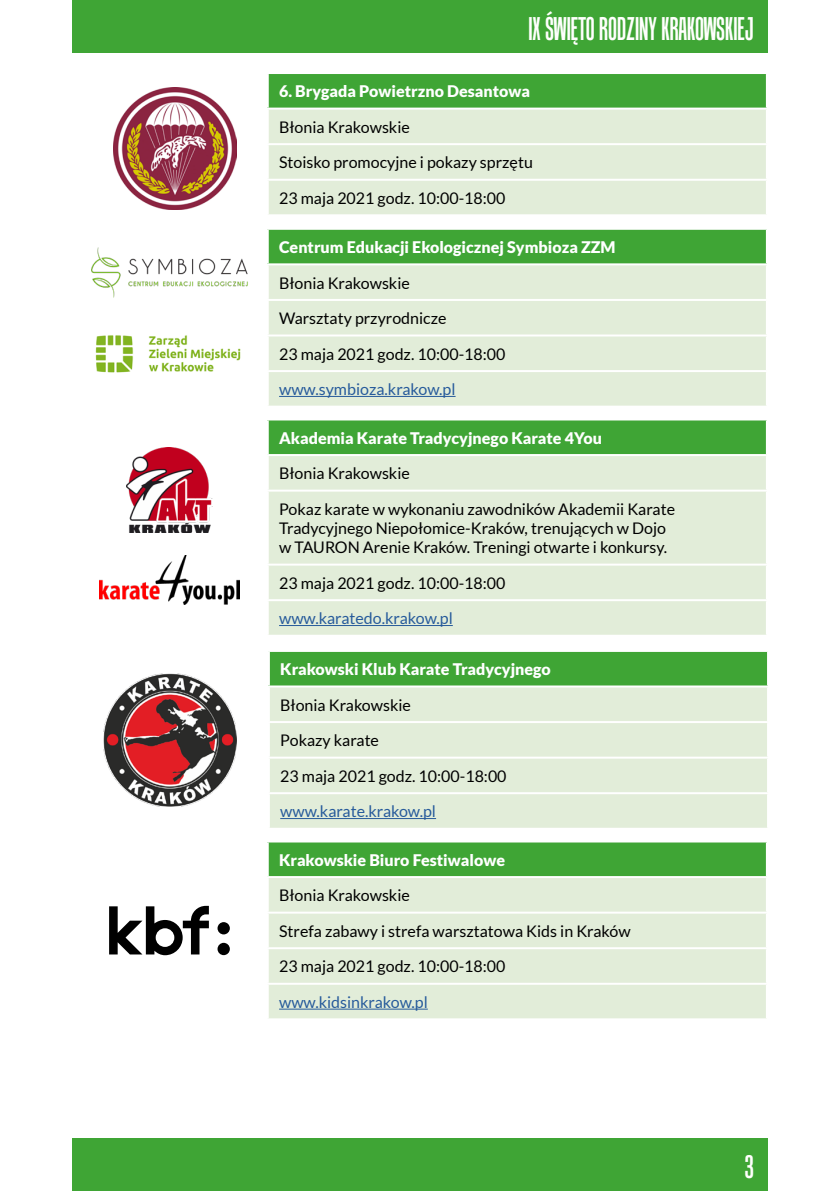
<style>
.page{position:relative;width:840px;height:1191px;background:#fff}
.page>*{position:absolute;margin:0;border:0;box-sizing:border-box;transform-origin:0 0}
.t1{font:30px "Tandelle Rg";color:#fffffd}
.t2{font:16px/19.2px "Lato";color:#000}
.t3{font:900 16px "Lato";color:#fff}
.t4{font:16px "Lato";color:#275b9b}
</style>
<div class="page">
<div style="left:72px;top:0;width:695px;height:53px;background:#3fa535"></div>
<div style="left:72px;top:1138px;width:695px;height:53px;background:#3fa535"></div>
<img style="left:114px;top:87px;width:122px;height:123px">
<img style="left:91px;top:247px;width:157px;height:51px">
<img style="left:126px;top:447px;width:86px;height:85px">
<svg style="left:217px;top:942px;width:13px;height:13px"></svg>
<div style="left:217px;top:922px;width:13px;height:12px;background:#000;border-radius:50%"></div>
<svg style="left:109px;top:906px;width:100px;height:49px"></svg>
<div style="left:267px;top:229px;width:499px;height:35px;background:#3fa535"></div>
<div style="left:268px;top:265px;width:497px;height:141px;background:#e2edd9"></div>
<hr style="left:266px;top:228px;width:501px;height:2px;background:#fff">
<hr style="left:266px;top:230px;width:2px;height:33px;background:#fff">
<hr style="left:765px;top:230px;width:2px;height:33px;background:#fff">
<hr style="left:266px;top:263px;width:501px;height:2px;background:#fff">
<hr style="left:266px;top:299px;width:501px;height:2px;background:#fff">
<hr style="left:266px;top:334px;width:501px;height:2px;background:#fff">
<hr style="left:266px;top:370px;width:501px;height:2px;background:#fff">
<hr style="left:279px;top:396px;width:176px;height:1px;background:#275b9b">
<div style="left:267px;top:419px;width:499px;height:36px;background:#3fa535"></div>
<div style="left:268px;top:456px;width:497px;height:179px;background:#e2edd9"></div>
<hr style="left:266px;top:418px;width:501px;height:2px;background:#fff">
<hr style="left:266px;top:420px;width:2px;height:34px;background:#fff">
<hr style="left:765px;top:420px;width:2px;height:34px;background:#fff">
<hr style="left:266px;top:454px;width:501px;height:2px;background:#fff">
<hr style="left:266px;top:489px;width:501px;height:2px;background:#fff">
<hr style="left:266px;top:563px;width:501px;height:2px;background:#fff">
<hr style="left:266px;top:599px;width:501px;height:2px;background:#fff">
<hr style="left:279px;top:625px;width:173px;height:1px;background:#275b9b">
<div style="left:267px;top:841px;width:499px;height:36px;background:#3fa535"></div>
<div style="left:268px;top:878px;width:497px;height:140px;background:#e2edd9"></div>
<hr style="left:266px;top:840px;width:501px;height:2px;background:#fff">
<hr style="left:266px;top:842px;width:2px;height:34px;background:#fff">
<hr style="left:765px;top:842px;width:2px;height:34px;background:#fff">
<hr style="left:266px;top:876px;width:501px;height:2px;background:#fff">
<hr style="left:266px;top:911px;width:501px;height:2px;background:#fff">
<hr style="left:266px;top:947px;width:501px;height:2px;background:#fff">
<hr style="left:266px;top:982px;width:501px;height:2px;background:#fff">
<hr style="left:279px;top:1008px;width:148px;height:1px;background:#275b9b">
<div style="left:267px;top:73px;width:499px;height:36px;background:#3fa535"></div>
<div style="left:268px;top:110px;width:497px;height:104px;background:#e2edd9"></div>
<hr style="left:266px;top:72px;width:501px;height:2px;background:#fff">
<hr style="left:266px;top:74px;width:2px;height:34px;background:#fff">
<hr style="left:765px;top:74px;width:2px;height:34px;background:#fff">
<hr style="left:266px;top:108px;width:501px;height:2px;background:#fff">
<hr style="left:266px;top:143px;width:501px;height:2px;background:#fff">
<hr style="left:266px;top:179px;width:501px;height:2px;background:#fff">
<img style="left:95px;top:335px;width:146px;height:38px">
<img style="left:99px;top:555px;width:140px;height:50px">
<img style="left:103px;top:673px;width:133px;height:133px">
<div style="left:269px;top:651px;width:498px;height:35px;background:#3fa535"></div>
<div style="left:270px;top:687px;width:496px;height:140px;background:#e2edd9"></div>
<hr style="left:268px;top:650px;width:500px;height:2px;background:#fff">
<hr style="left:268px;top:652px;width:2px;height:33px;background:#fff">
<hr style="left:766px;top:652px;width:2px;height:33px;background:#fff">
<hr style="left:268px;top:685px;width:500px;height:2px;background:#fff">
<hr style="left:268px;top:721px;width:500px;height:2px;background:#fff">
<hr style="left:268px;top:756px;width:500px;height:2px;background:#fff">
<hr style="left:268px;top:792px;width:500px;height:2px;background:#fff">
<hr style="left:280px;top:818px;width:156px;height:1px;background:#275b9b">
<h1 class="t1" style="left:528px;top:10px;width:227px">IX ŚWIĘTO RODZINY KRAKOWSKIEJ</h1>
<p class="t3" style="left:279px;top:82px;width:252px">6. Brygada Powietrzno Desantowa</p>
<p class="t2" style="left:279px;top:117px;width:132px">Błonia Krakowskie</p>
<p class="t2" style="left:279px;top:153px;width:255px">Stoisko promocyjne i pokazy sprzętu</p>
<p class="t2" style="left:279px;top:188px;width:228px">23 maja 2021 godz. 10:00-18:00</p>
<p class="t3" style="left:279px;top:238px;width:338px">Centrum Edukacji Ekologicznej Symbioza ZZM</p>
<p class="t2" style="left:279px;top:273px;width:132px">Błonia Krakowskie</p>
<p class="t2" style="left:279px;top:309px;width:169px">Warsztaty przyrodnicze</p>
<p class="t2" style="left:279px;top:344px;width:228px">23 maja 2021 godz. 10:00-18:00</p>
<p class="t4" style="left:279px;top:380px;width:178px">www.symbioza.krakow.pl</p>
<p class="t3" style="left:279px;top:428px;width:324px">Akademia Karate Tradycyjnego Karate 4You</p>
<p class="t2" style="left:279px;top:464px;width:132px">Błonia Krakowskie</p>
<p class="t2" style="left:279px;top:499px;width:397px">Pokaz karate w wykonaniu zawodników Akademii Karate<br>Tradycyjnego Niepołomice-Kraków, trenujących w Dojo w TAURON Arenie Kraków. Treningi otwarte i konkursy.</p>
<p class="t2" style="left:279px;top:573px;width:228px">23 maja 2021 godz. 10:00-18:00</p>
<p class="t4" style="left:279px;top:609px;width:175px">www.karatedo.krakow.pl</p>
<p class="t3" style="left:280px;top:660px;width:272px">Krakowski Klub Karate Tradycyjnego</p>
<p class="t2" style="left:280px;top:695px;width:132px">Błonia Krakowskie</p>
<p class="t2" style="left:280px;top:731px;width:100px">Pokazy karate</p>
<p class="t2" style="left:280px;top:766px;width:228px">23 maja 2021 godz. 10:00-18:00</p>
<p class="t4" style="left:280px;top:802px;width:157px">www.karate.krakow.pl</p>
<p class="t3" style="left:279px;top:850px;width:227px">Krakowskie Biuro Festiwalowe</p>
<p class="t2" style="left:279px;top:885px;width:132px">Błonia Krakowskie</p>
<p class="t2" style="left:279px;top:921px;width:353px">Strefa zabawy i strefa warsztatowa Kids in Kraków</p>
<p class="t2" style="left:279px;top:957px;width:228px">23 maja 2021 godz. 10:00-18:00</p>
<p class="t4" style="left:279px;top:993px;width:150px">www.kidsinkrakow.pl</p>
<h1 class="t1" style="left:744px;top:1148px;width:10px">3</h1>
</div>
